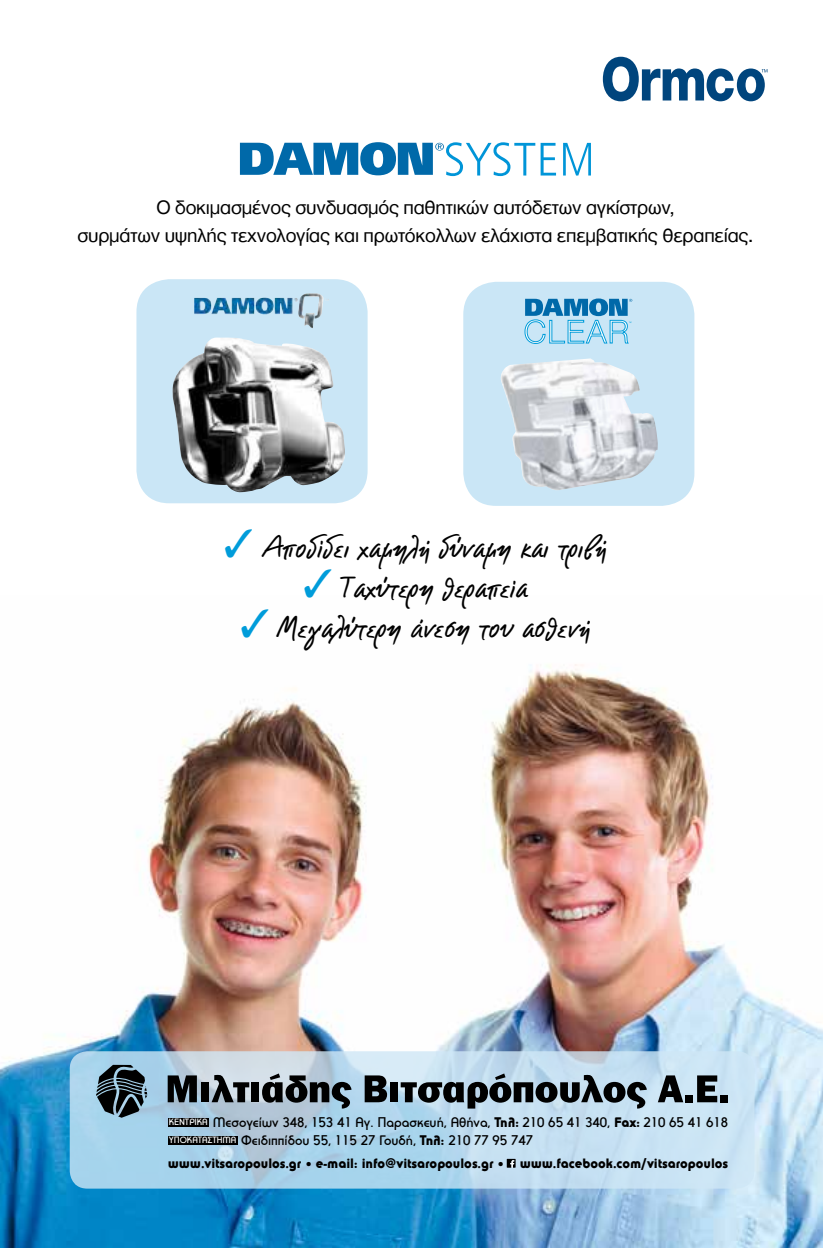
<style>
.page{position:relative;width:823px;height:1248px;background:#fff}
.page>*{position:absolute;margin:0;border:0;box-sizing:border-box;transform-origin:0 0}
.t1{font:700 29px "CF Note";color:#000}
.t2{font:20.2px/27.8px "CF Helvetica";letter-spacing:-.01em;color:#000;text-align:center}
.t3{font:900 13.8px "PF Universal";color:#000}
.t4{font:500 13.6px/18px "PF Universal";color:#000}
.t5{font:6.6px/9.8px "Myriad Pro";color:#000}
.s1{color:#009cda}
.s2{font-size:9px;color:#fff}
.s3{font-weight:900}
.s4{font-family:"PF Transport";font-size:10.6px}
</style>
<div class="page">
<img style="left:0;top:56px;width:822px;height:1191px">
<h2 class="t2" style="left:77px;top:194px;width:677px">Ο δοκιμασμένος συνδυασμός παθητικών αυτόδετων αγκίστρων,<br>συρμάτων υψηλής τεχνολογίας και πρωτόκολλων ελάχιστα επεμβατικής θεραπείας.</h2>
<h1 class="t1" style="left:224px;top:529px;width:384px"><span class="s1">✓</span> Αποδίδει χαμηλή δύναμη και τριβή</h1>
<h1 class="t1" style="left:303px;top:569px;width:226px"><span class="s1">✓</span> Ταχύτερη θεραπεία</h1>
<h1 class="t1" style="left:240px;top:609px;width:352px"><span class="s1">✓</span> Μεγαλύτερη άνεση του ασθενή</h1>
<p class="t5" style="left:564px;top:541px;width:45px">PMS 2995<br>C90. M11. Y0. K0</p>
<p class="t4" style="left:169px;top:1112px;width:560px"><span class="s2">ΚΕΝΤΡΙΚΑ</span> Μεσογείων 348, 153 41 Αγ. Παρασκευή, Αθήνα, <span class="s3">Τηλ:</span> 210 65 41 340, <span class="s3">Fax:</span> 210 65 41 618<br><span class="s2">ΥΠΟΚΑΤΑΣΤΗΜΑ</span> Φειδιππίδου 55, 115 27 Γουδή, <span class="s3">Τηλ:</span> 210 77 95 747</p>
<p class="t3" style="left:168px;top:1154px;width:561px">www.vitsaropoulos.gr <span class="s4">•</span> e-mail: info@vitsaropoulos.gr <span class="s4">•</span> www.facebook.com/vitsaropoulos</p>
</div>
